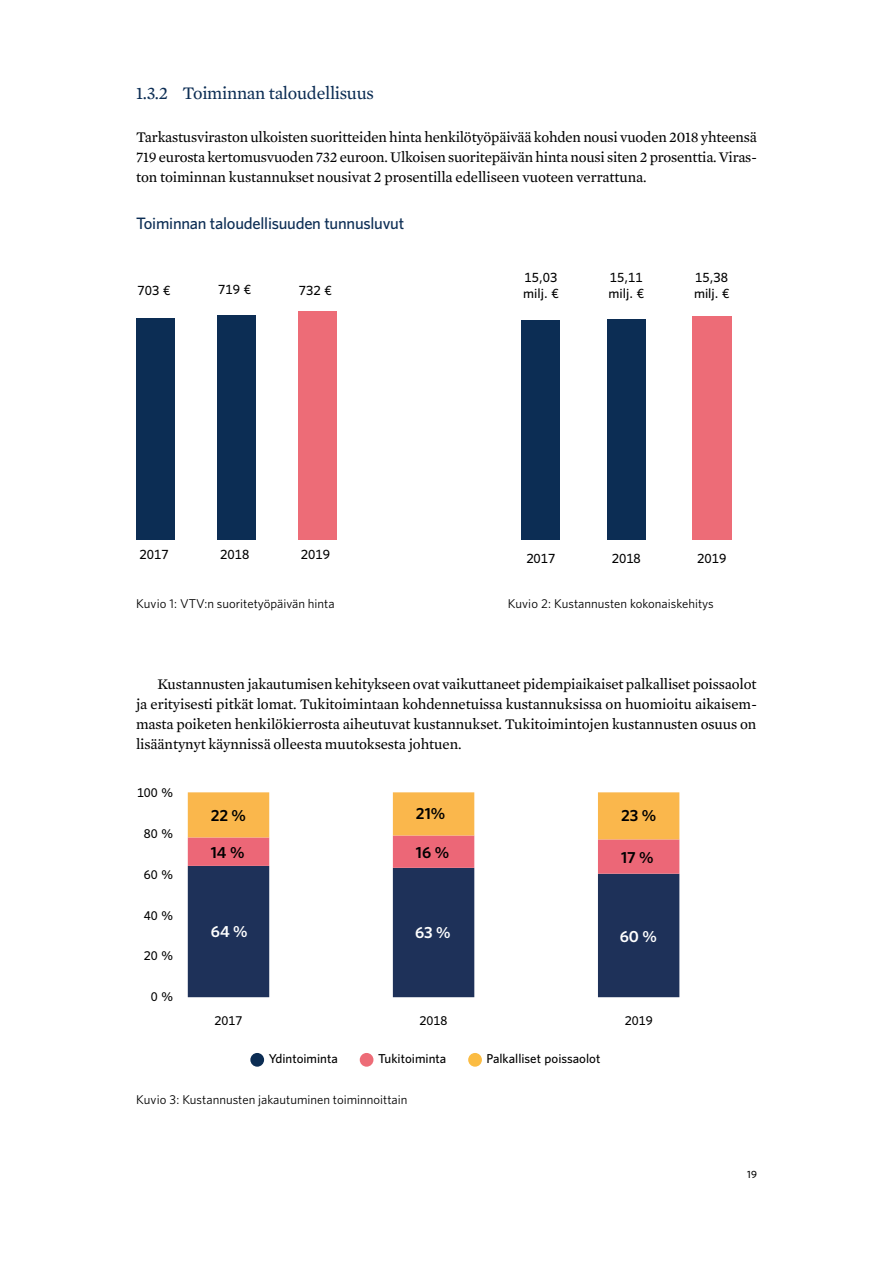
<style>
.page{position:relative;width:893px;height:1263px;background:#fff}
.page>*{position:absolute;margin:0;border:0;box-sizing:border-box;transform-origin:0 0}
.t1{font:18px "Mercury Text G2";color:#0c2d54}
.t2{font:500 16.5px "Whitney";letter-spacing:-.015em;color:#0c2d54}
.t3{font:600 16.2px "Whitney";color:#000}
.t4{font:600 16.2px "Whitney";color:#fff}
.t5{font:15px/20.2px "Mercury Text G2";letter-spacing:-.01em;color:#000;text-align:justify}
.t6{font:500 13.5px/16.2px "Whitney";color:#000}
.t7{font:500 12.9px "Whitney";color:#000}
.t8{font:12.75px "Whitney";color:#000}
.t9{font:500 10.5px "Whitney";color:#000}
</style>
<div class="page">
<div style="left:217px;top:315px;width:39px;height:224px;background:#0c2d54"></div>
<div style="left:136px;top:318px;width:39px;height:221px;background:#0c2d54"></div>
<div style="left:298px;top:311px;width:38px;height:228px;background:#ed6c77"></div>
<div style="left:522px;top:320px;width:38px;height:220px;background:#0c2d54"></div>
<div style="left:607px;top:319px;width:39px;height:221px;background:#0c2d54"></div>
<div style="left:692px;top:316px;width:39px;height:224px;background:#ed6c77"></div>
<svg style="left:188px;top:874px;width:491px;height:123px"></svg>
<svg style="left:188px;top:792px;width:491px;height:82px"></svg>
<div style="left:250px;top:1053px;width:14px;height:14px;background:#0c2d54;border-radius:50%"></div>
<div style="left:360px;top:1053px;width:13px;height:14px;background:#ed6c77;border-radius:50%"></div>
<div style="left:468px;top:1053px;width:14px;height:14px;background:#fbbc43;border-radius:50%"></div>
<h3 class="t1" style="left:136px;top:80px;width:239px">1.3.2 Toiminnan taloudellisuus</h3>
<p class="t5" style="left:136px;top:126px;width:622px">Tarkastusviraston ulkoisten suoritteiden hinta henkilötyöpäivää kohden nousi vuoden 2018 yhteensä 719 eurosta kertomusvuoden 732 euroon. Ulkoisen suoritepäivän hinta nousi siten 2 prosenttia. Viras&shy;ton toiminnan kustannukset nousivat 2 prosentilla edelliseen vuoteen verrattuna.</p>
<p class="t2" style="left:136px;top:213px;width:270px">Toiminnan taloudellisuuden tunnusluvut</p>
<p class="t6" style="left:137px;top:282px;width:34px">703 €</p>
<p class="t6" style="left:218px;top:281px;width:34px">719 €</p>
<p class="t6" style="left:299px;top:282px;width:34px">732 €</p>
<p class="t6" style="left:301px;top:546px;width:31px">2019</p>
<p class="t8" style="left:136px;top:595px;width:200px">Kuvio 1: VTV:n suoritetyöpäivän hinta</p>
<p class="t6" style="left:140px;top:546px;width:31px">2017</p>
<p class="t6" style="left:220px;top:546px;width:31px">2018</p>
<p class="t6" style="left:523px;top:269px;width:37px">15,03 milj. €</p>
<p class="t6" style="left:609px;top:269px;width:37px">15,11 milj. €</p>
<p class="t6" style="left:694px;top:269px;width:37px">15,38 milj. €</p>
<p class="t6" style="left:526px;top:550px;width:31px">2017</p>
<p class="t6" style="left:612px;top:550px;width:31px">2018</p>
<p class="t6" style="left:697px;top:550px;width:31px">2019</p>
<p class="t8" style="left:508px;top:595px;width:207px">Kuvio 2: Kustannusten kokonaiskehitys</p>
<p class="t5" style="left:136px;top:673px;width:622px;text-indent:21px">Kustannusten jakautumisen kehitykseen ovat vaikuttaneet pidempiaikaiset palkalliset poissaolot ja erityisesti pitkät lomat. Tukitoimintaan kohdennetuissa kustannuksissa on huomioitu aikaisem&shy;masta poiketen henkilökierrosta aiheutuvat kustannukset. Tukitoimintojen kustannusten osuus on lisääntynyt käynnissä olleesta muutoksesta johtuen.</p>
<p class="t7" style="left:137px;top:784px;width:38px">100 %</p>
<p class="t7" style="left:144px;top:825px;width:31px">80 %</p>
<p class="t7" style="left:144px;top:866px;width:31px">60 %</p>
<p class="t7" style="left:144px;top:906px;width:31px">40 %</p>
<p class="t7" style="left:144px;top:947px;width:31px">20 %</p>
<p class="t7" style="left:151px;top:988px;width:24px">0 %</p>
<p class="t3" style="left:211px;top:804px;width:37px">22 %</p>
<p class="t3" style="left:211px;top:842px;width:35px">14 %</p>
<p class="t3" style="left:416px;top:803px;width:31px">21%</p>
<p class="t3" style="left:621px;top:805px;width:37px">23 %</p>
<p class="t3" style="left:621px;top:846px;width:34px">17 %</p>
<p class="t3" style="left:416px;top:841px;width:35px">16 %</p>
<p class="t4" style="left:211px;top:921px;width:38px">64 %</p>
<p class="t4" style="left:415px;top:922px;width:37px">63 %</p>
<p class="t4" style="left:620px;top:925px;width:39px">60 %</p>
<p class="t7" style="left:214px;top:1012px;width:29px">2017</p>
<p class="t7" style="left:420px;top:1012px;width:29px">2018</p>
<p class="t7" style="left:625px;top:1012px;width:29px">2019</p>
<p class="t7" style="left:269px;top:1050px;width:71px">Ydintoiminta</p>
<p class="t7" style="left:378px;top:1050px;width:70px">Tukitoiminta</p>
<p class="t7" style="left:486px;top:1050px;width:115px">Palkalliset poissaolot</p>
<p class="t8" style="left:136px;top:1091px;width:273px">Kuvio 3: Kustannusten jakautuminen toiminnoittain</p>
<p class="t9" style="left:747px;top:1167px;width:11px">19</p>
</div>
